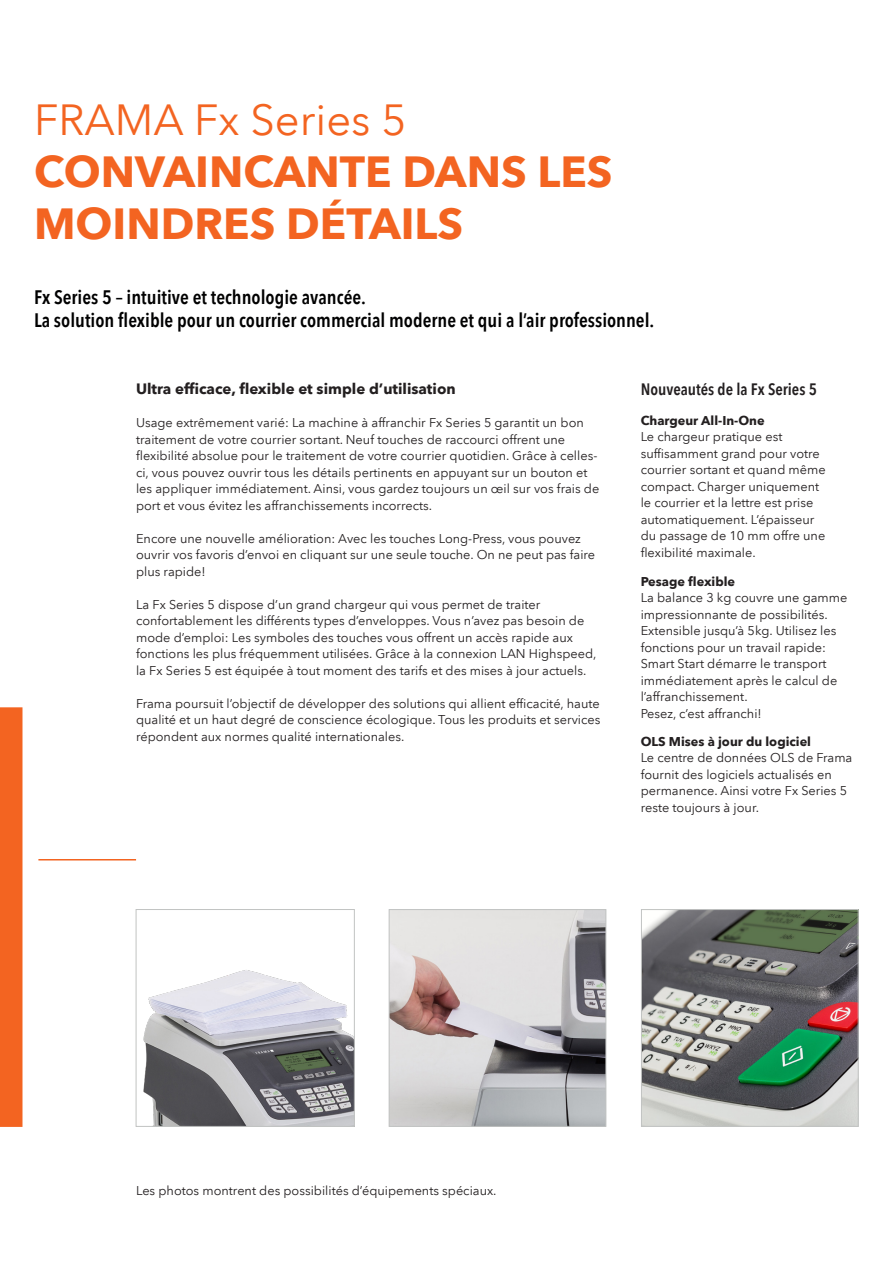
<style>
.page{position:relative;width:893px;height:1263px;background:#fff}
.page>*{position:absolute;margin:0;border:0;box-sizing:border-box;transform-origin:0 0}
.Überschrift{font:700 43.5px/52.2px "Avenir Next LT Pro";color:#f36421}
.Überschrift-2{font:43.5px "Avenir Next LT Pro";color:#f36421}
.Seitentitel{font:600 condensed 19.5px "Avenir Next LT Pro";color:#000001}
.Bildunterschrift_orange{font:600 condensed 16.5px "Avenir Next LT Pro";color:#231f20}
.Fliesstext{font:700 15px "Avenir Next LT Pro";color:#231f20}
.Fliesstext-2{font:12.75px/16.5px "Avenir Next LT Pro";color:#231f20}
.Fliesstext-3{font:700 12.75px "Avenir Next LT Pro";color:#231f20}
.Bildunterschrift_Disclaimer{font:12.75px "Avenir Next LT Pro";color:#231f20}
</style>
<div class="page">
<div style="left:0;top:707px;width:22px;height:420px;background:#f36421"></div>
<hr style="left:38px;top:859px;width:98px;height:1px;background:#f36421">
<img style="left:643px;top:911px;width:213px;height:213px">
<div style="left:641px;top:909px;width:217px;height:217px;border:1px solid #c1c3c2"></div>
<img style="left:391px;top:911px;width:213px;height:213px">
<div style="left:389px;top:909px;width:217px;height:217px;border:1px solid #c1c3c2"></div>
<img style="left:143px;top:970px;width:210px;height:154px">
<div style="left:136px;top:909px;width:219px;height:217px;border:1px solid #c1c3c2"></div>
<p class="Überschrift-2" style="left:34px;top:94px;width:374px">FRAMA Fx Series 5</p>
<p class="Überschrift" style="left:34px;top:146px;width:580px">CONVAINCANTE DANS LES<br>MOINDRES DÉTAILS</p>
<p class="Seitentitel" style="left:34px;top:285px;width:333px">Fx Series 5 – intuitive et technologie avancée.</p>
<p class="Seitentitel" style="left:34px;top:309px;width:622px">La solution flexible pour un courrier commercial moderne et qui a l’air professionnel.</p>
<p class="Fliesstext" style="left:136px;top:380px;width:321px">Ultra efficace, flexible et simple d’utilisation</p>
<p class="Fliesstext-2" style="left:136px;top:414px;width:465px">Usage extrêmement varié: La machine à affranchir Fx Series 5 garantit un bon traitement de votre courrier sortant. Neuf touches de raccourci offrent une flexibilité absolue pour le traitement de votre courrier quotidien. Grâce à celles&shy;ci, vous pouvez ouvrir tous les détails pertinents en appuyant sur un bouton et les appliquer immédiatement. Ainsi, vous gardez toujours un œil sur vos frais de port et vous évitez les affranchissements incorrects.</p>
<p class="Fliesstext-2" style="left:136px;top:530px;width:461px">Encore une nouvelle amélioration: Avec les touches Long-Press, vous pouvez ouvrir vos favoris d’envoi en cliquant sur une seule touche. On ne peut pas faire plus rapide!</p>
<p class="Fliesstext-2" style="left:136px;top:596px;width:462px">La Fx Series 5 dispose d’un grand chargeur qui vous permet de traiter confortablement les différents types d’enveloppes. Vous n’avez pas besoin de mode d’emploi: Les symboles des touches vous offrent un accès rapide aux fonctions les plus fréquemment utilisées. Grâce à la connexion LAN Highspeed, la Fx Series 5 est équipée à tout moment des tarifs et des mises à jour actuels.</p>
<p class="Fliesstext-2" style="left:136px;top:695px;width:466px;text-align:justify">Frama poursuit l’objectif de développer des solutions qui allient efficacité, haute qualité et un haut degré de conscience écologique. Tous les produits et services répondent aux normes qualité internationales.</p>
<p class="Bildunterschrift_orange" style="left:641px;top:379px;width:178px">Nouveautés de la Fx Series 5</p>
<p class="Fliesstext-3" style="left:641px;top:412px;width:126px">Chargeur All-In-One</p>
<p class="Fliesstext-2" style="left:641px;top:428px;width:187px">Le chargeur pratique est suffisamment grand pour votre courrier sortant et quand même compact. Charger uniquement le courrier et la lettre est prise automatiquement. L’épaisseur du passage de 10 mm offre une flexibilité maximale.</p>
<p class="Fliesstext-3" style="left:641px;top:573px;width:96px">Pesage flexible</p>
<p class="Fliesstext-2" style="left:641px;top:589px;width:208px">La balance 3 kg couvre une gamme impressionnante de possibilités.<br>Extensible jusqu’à 5kg. Utilisez les fonctions pour un travail rapide:<br>Smart Start démarre le transport immédiatement après le calcul de l’affranchissement.</p>
<p class="Fliesstext-2" style="left:641px;top:705px;width:123px">Pesez, c’est affranchi!</p>
<p class="Fliesstext-3" style="left:641px;top:733px;width:172px">OLS Mises à jour du logiciel</p>
<p class="Fliesstext-2" style="left:641px;top:749px;width:213px">Le centre de données OLS de Frama fournit des logiciels actualisés en permanence. Ainsi votre Fx Series 5 reste toujours à jour.</p>
<p class="Bildunterschrift_Disclaimer" style="left:136px;top:1183px;width:362px">Les photos montrent des possibilités d’équipements spéciaux.</p>
</div>
